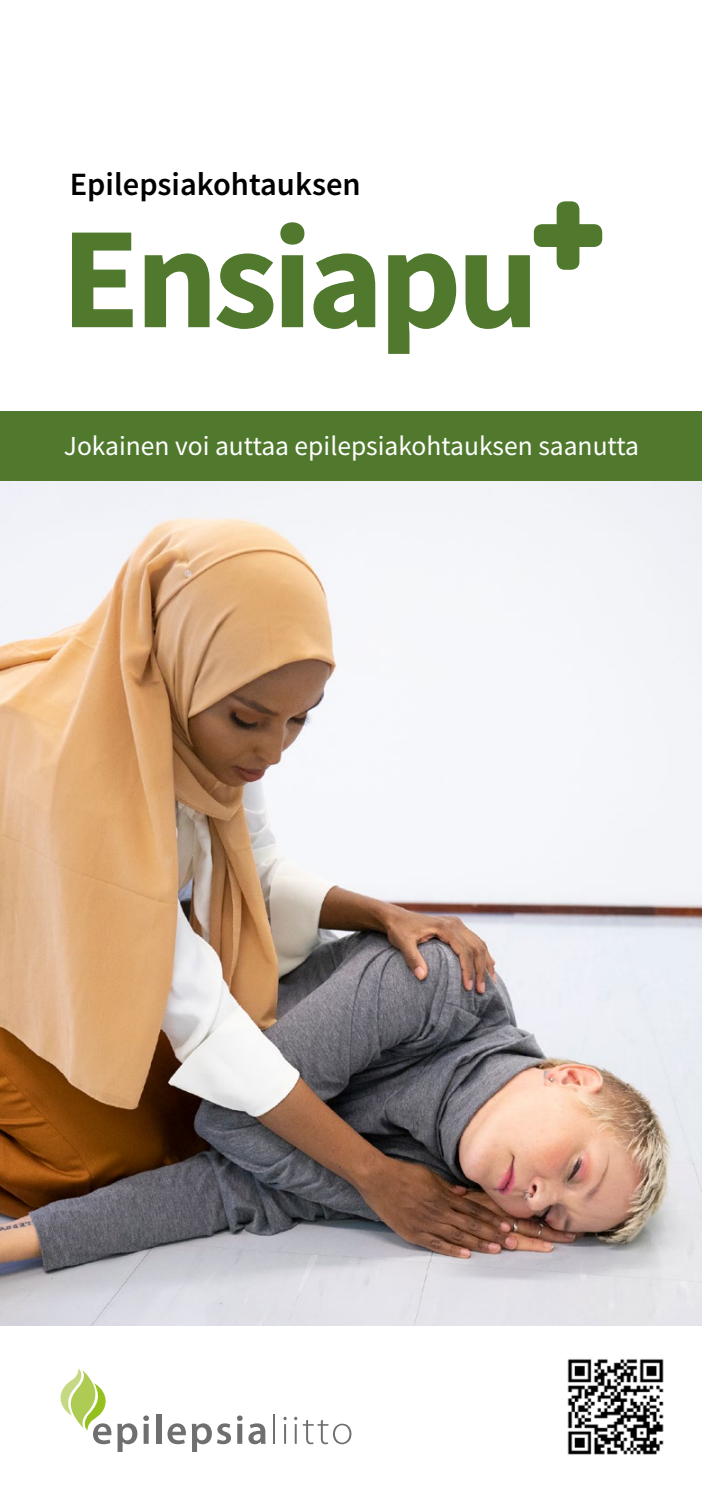
<style>
.page{position:relative;width:702px;height:1489px;background:#fff}
.page>*{position:absolute;margin:0;border:0;box-sizing:border-box;transform-origin:0 0}
.H1_otsikko_etusivu_i{font:700 145px "Source Sans Pro";letter-spacing:-.035em;color:#50792d}
.H1_otsikko_etusivu{font:600 32.5px "Source Sans Pro";color:#000}
.etusivunteksti_TEXt{font:27.5px "Source Sans Pro";color:#fff}
</style>
<div class="page">
<img style="left:567px;top:1359px;width:97px;height:96px">
<img style="left:98px;top:1414px;width:254px;height:38px">
<img style="left:0;top:481px;width:702px;height:844px">
<svg style="left:117px;top:1423px;width:20px;height:28px"></svg>
<svg style="left:143px;top:1415px;width:6px;height:5px"></svg>
<div style="left:144px;top:1423px;width:5px;height:20px;background:#706f6f"></div>
<div style="left:156px;top:1414px;width:5px;height:29px;background:#706f6f"></div>
<svg style="left:167px;top:1423px;width:19px;height:20px"></svg>
<svg style="left:192px;top:1423px;width:39px;height:28px"></svg>
<svg style="left:237px;top:1415px;width:5px;height:5px"></svg>
<div style="left:237px;top:1423px;width:5px;height:20px;background:#706f6f"></div>
<svg style="left:248px;top:1423px;width:18px;height:20px"></svg>
<hr style="left:273px;top:1414px;width:2px;height:29px;background:#706f6f">
<hr style="left:284px;top:1423px;width:2px;height:20px;background:#706f6f">
<hr style="left:295px;top:1423px;width:2px;height:20px;background:#706f6f">
<svg style="left:303px;top:1419px;width:48px;height:24px"></svg>
<svg style="left:60px;top:1368px;width:51px;height:75px"></svg>
<div style="left:0;top:411px;width:702px;height:69px;background:#50792d"></div>
<div style="left:556px;top:201px;width:23px;height:69px;background:#50792d;border-radius:8px"></div>
<div style="left:534px;top:224px;width:68px;height:23px;background:#50792d;border-radius:8px"></div>
<p class="H1_otsikko_etusivu" style="left:70px;top:163px;width:292px">Epilepsiakohtauksen</p>
<p class="H1_otsikko_etusivu_i" style="left:61px;top:181px;width:480px">Ensiapu</p>
<p class="etusivunteksti_TEXt" style="left:64px;top:428px;width:576px">Jokainen voi auttaa epilepsiakohtauksen saanutta</p>
</div>
